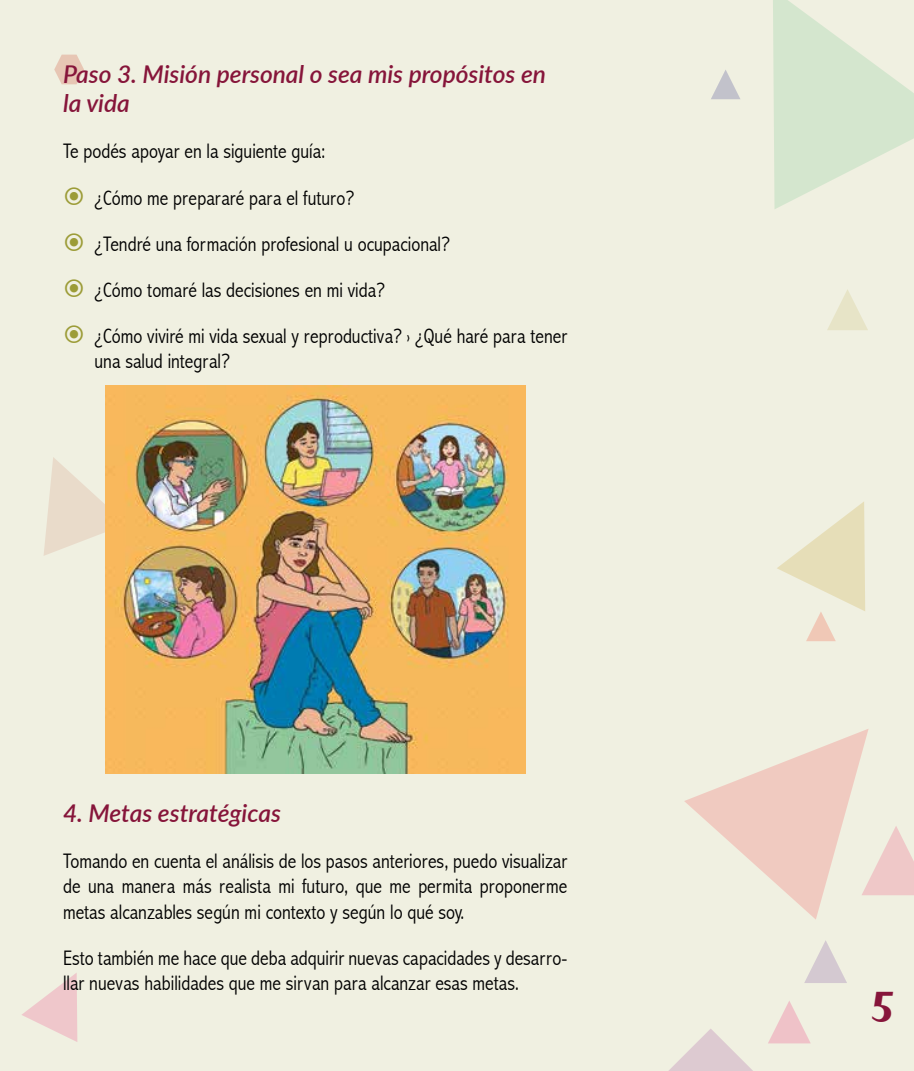
<style>
.page{position:relative;width:914px;height:1071px;background:#f0f0e1}
.page>*{position:absolute;margin:0;border:0;box-sizing:border-box;transform-origin:0 0}
.t1{font:700 42px "Perpetua Titling";color:#86153a}
.t2{font:italic 600 24.5px/29.4px "Lato";color:#86153a}
.t3{font:300 condensed 21px/46.2px "Abadi";color:#000}
</style>
<div class="page">
<svg style="left:827px;top:289px;width:41px;height:41px"></svg>
<svg style="left:668px;top:1029px;width:85px;height:42px"></svg>
<svg style="left:684px;top:729px;width:230px;height:191px"></svg>
<svg style="left:44px;top:457px;width:61px;height:99px"></svg>
<svg style="left:22px;top:973px;width:55px;height:69px"></svg>
<svg style="left:54px;top:55px;width:30px;height:29px"></svg>
<svg style="left:768px;top:1001px;width:42px;height:42px"></svg>
<svg style="left:804px;top:940px;width:43px;height:43px"></svg>
<svg style="left:773px;top:0;width:141px;height:209px"></svg>
<svg style="left:711px;top:70px;width:29px;height:29px"></svg>
<svg style="left:777px;top:502px;width:88px;height:139px"></svg>
<img style="left:105px;top:385px;width:420px;height:389px">
<p class="t2" style="left:63px;top:58px;width:484px">Paso 3. Misión personal o sea mis propósitos en la vida</p>
<p class="t3" style="left:94px;top:128px;width:474px;text-indent:-32px">Te podés apoyar en la siguiente guía:<br>¿Cómo me prepararé para el futuro?<br>¿Tendré una formación profesional u ocupacional?<br>¿Cómo tomaré las decisiones en mi vida?<br>¿Cómo viviré mi vida sexual y reproductiva? › ¿Qué haré para tener</p>
<p class="t3" style="left:94px;top:338px;width:137px">una salud integral?</p>
<p class="t2" style="left:63px;top:797px;width:219px">4. Metas estratégicas</p>
<p class="t3" style="left:63px;top:849px;width:506px;line-height:25.2px;text-align:justify">Tomando en cuenta el análisis de los pasos anteriores, puedo visualizar de una manera más realista mi futuro, que me permita proponerme metas alcanzables según mi contexto y según lo qué soy.</p>
<p class="t3" style="left:63px;top:945px;width:505px;line-height:25.2px">Esto también me hace que deba adquirir nuevas capacidades y desarro&shy;llar nuevas habilidades que me sirvan para alcanzar esas metas.</p>
<h1 class="t1" style="left:871px;top:981px;width:23px">5</h1>
</div>
